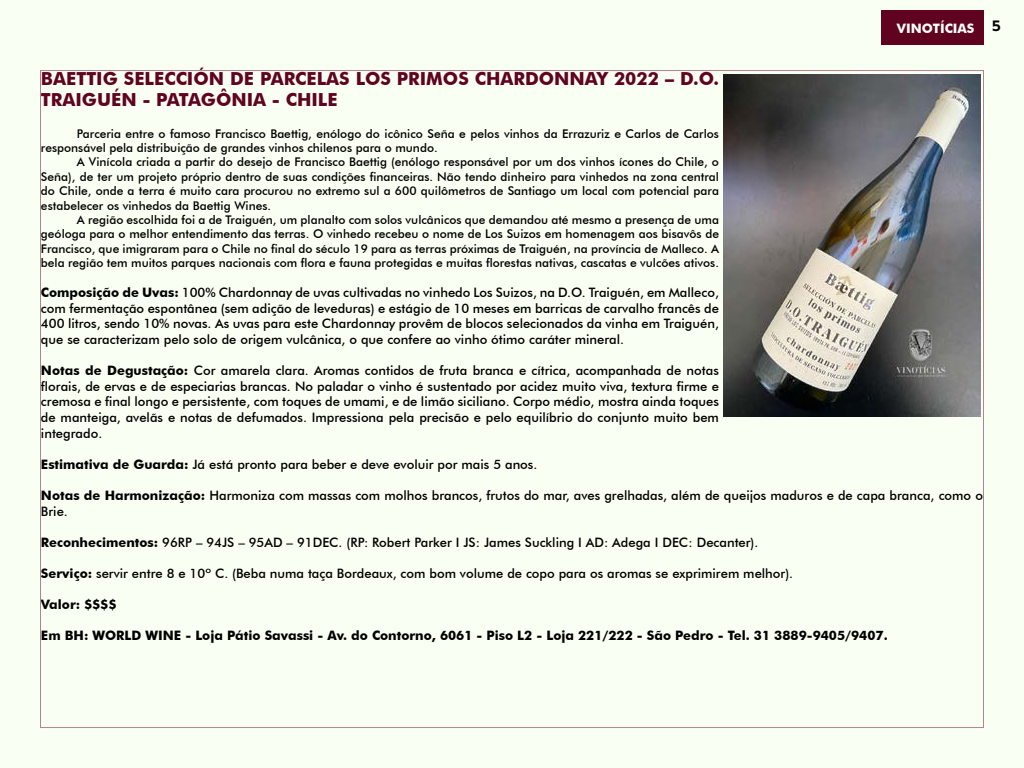
<style>
.page{position:relative;width:1024px;height:768px;background:#f9fff3}
.page>*{position:absolute;margin:0;border:0;box-sizing:border-box;transform-origin:0 0}
.t1{font:700 18px/21.6px "Futura BT";color:#600320}
.t2{font:500 13px/15.6px "Futura BT";color:#000;text-align:justify}
.t3{font:700 13px "Futura BT";color:#000}
.t4{font:700 13px "Futura BT";color:#fff}
.t5{font:500 12px/14.4px "Futura BT";color:#000;text-align:justify}
.s1{font-weight:700}
</style>
<div class="page">
<div style="left:882px;top:10px;width:102px;height:34px;background:#600320"></div>
<img style="left:723px;top:74px;width:257px;height:343px">
<p class="t4" style="left:897px;top:21px;width:105px">VINOTÍCIAS <sup>5</sup></p>
<h1 class="t1" style="left:41px;top:67px;width:680px">BAETTIG SELECCIÓN DE PARCELAS LOS PRIMOS CHARDONNAY 2022 – D.O.<br>TRAIGUÉN - PATAGÔNIA - CHILE</h1>
<p class="t5" style="left:41px;top:126px;width:680px;text-indent:36px">Parceria entre o famoso Francisco Baettig, enólogo do icônico Seña e pelos vinhos da Errazuriz e Carlos de Carlos responsável pela distribuição de grandes vinhos chilenos para o mundo.</p>
<p class="t5" style="left:41px;top:155px;width:680px;text-indent:36px">A Vinícola criada a partir do desejo de Francisco Baettig (enólogo responsável por um dos vinhos ícones do Chile, o Seña), de ter um projeto próprio dentro de suas condições financeiras. Não tendo dinheiro para vinhedos na zona central do Chile, onde a terra é muito cara procurou no extremo sul a 600 quilômetros de Santiago um local com potencial para estabelecer os vinhedos da Baettig Wines.</p>
<p class="t5" style="left:41px;top:212px;width:680px;text-indent:36px">A região escolhida foi a de Traiguén, um planalto com solos vulcânicos que demandou até mesmo a presença de uma geóloga para o melhor entendimento das terras. O vinhedo recebeu o nome de Los Suizos em homenagem aos bisavôs de Francisco, que imigraram para o Chile no final do século 19 para as terras próximas de Traiguén, na província de Malleco. A bela região tem muitos parques nacionais com flora e fauna protegidas e muitas florestas nativas, cascatas e vulcões ativos.</p>
<p class="t2" style="left:41px;top:285px;width:680px"><span class="s1">Composição de Uvas:</span> 100% Chardonnay de uvas cultivadas no vinhedo Los Suizos, na D.O. Traiguén, em Malleco, com fermentação espontânea (sem adição de leveduras) e estágio de 10 meses em barricas de carvalho francês de 400 litros, sendo 10% novas. As uvas para este Chardonnay provêm de blocos selecionados da vinha em Traiguén, que se caracterizam pelo solo de origem vulcânica, o que confere ao vinho ótimo caráter mineral.</p>
<p class="t2" style="left:41px;top:363px;width:680px"><span class="s1">Notas de Degustação:</span> Cor amarela clara. Aromas contidos de fruta branca e cítrica, acompanhada de notas florais, de ervas e de especiarias brancas. No paladar o vinho é sustentado por acidez muito viva, textura firme e cremosa e final longo e persistente, com toques de umami, e de limão siciliano. Corpo médio, mostra ainda toques de manteiga, avelãs e notas de defumados. Impressiona pela precisão e pelo equilíbrio do conjunto muito bem integrado.</p>
<p class="t2" style="left:41px;top:456px;width:498px"><span class="s1">Estimativa de Guarda:</span> Já está pronto para beber e deve evoluir por mais 5 anos.</p>
<p class="t2" style="left:41px;top:487px;width:943px"><span class="s1">Notas de Harmonização:</span> Harmoniza com massas com molhos brancos, frutos do mar, aves grelhadas, além de queijos maduros e de capa branca, como o<br>Brie.</p>
<p class="t2" style="left:41px;top:534px;width:719px"><span class="s1">Reconhecimentos:</span> 96RP – 94JS – 95AD – 91DEC. (RP: Robert Parker I JS: James Suckling I AD: Adega I DEC: Decanter).</p>
<p class="t2" style="left:41px;top:565px;width:754px"><span class="s1">Serviço:</span> servir entre 8 e 10º C. (Beba numa taça Bordeaux, com bom volume de copo para os aromas se exprimirem melhor).</p>
<p class="t3" style="left:41px;top:597px;width:77px">Valor: $$$$</p>
<p class="t3" style="left:41px;top:628px;width:848px">Em BH: WORLD WINE - Loja Pátio Savassi - Av. do Contorno, 6061 - Piso L2 - Loja 221/222 - São Pedro - Tel. 31 3889-9405/9407.</p>
</div>
